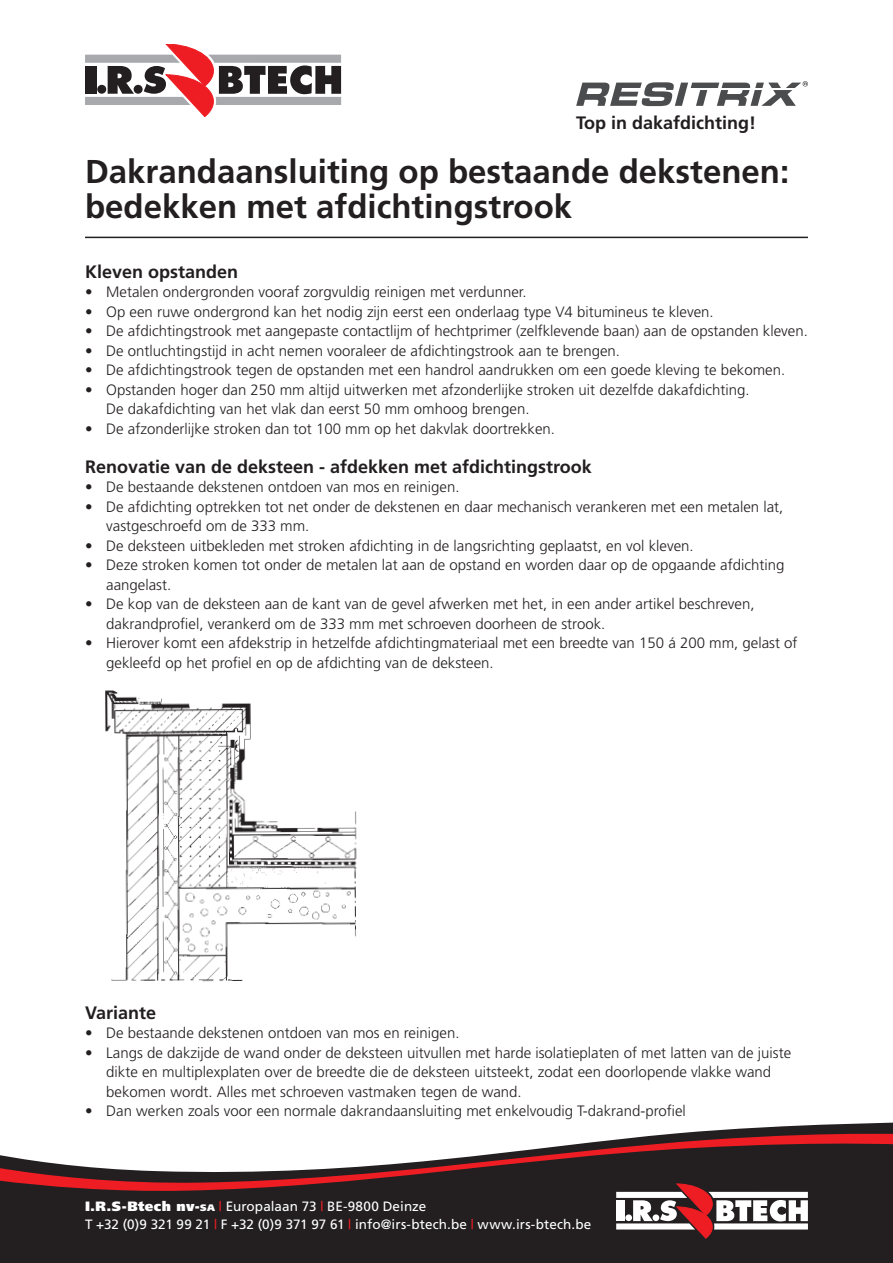
<style>
.page{position:relative;width:893px;height:1263px;background:#fff}
.page>*{position:absolute;margin:0;border:0;box-sizing:border-box;transform-origin:0 0}
.t1{font:700 33px/34.5px "Frutiger";color:#231f20}
.t2{font:700 18px "Frutiger";color:#231f20}
.t3{font:300 15px/19.5px "Frutiger";color:#231f20}
.t4{font:13.5px/18px "Frutiger";letter-spacing:.005em;color:#fff}
.s1{font-weight:900}
.s2{font-weight:900;font-size:9.45px}
.s3{color:#ee1d23}
</style>
<div class="page">
<svg style="left:576px;top:81px;width:232px;height:25px"></svg>
<svg style="left:85px;top:44px;width:256px;height:73px"></svg>
<div style="left:97px;top:85px;width:9px;height:9px;background:#231f20;border-radius:50%"></div>
<div style="left:134px;top:85px;width:9px;height:9px;background:#231f20;border-radius:50%"></div>
<svg style="left:0;top:1122px;width:893px;height:141px;background:#3a3637"></svg>
<svg style="left:0;top:1130px;width:893px;height:63px"></svg>
<svg style="left:616px;top:1184px;width:192px;height:54px"></svg>
<div style="left:625px;top:1214px;width:7px;height:7px;background:#fff;border-radius:50%"></div>
<div style="left:653px;top:1214px;width:6px;height:7px;background:#fff;border-radius:50%"></div>
<hr style="left:85px;top:237px;width:723px;height:1px;background:#231f20">
<img style="left:105px;top:690px;width:252px;height:292px">
<p class="t2" style="left:576px;top:112px;width:182px">Top in dakafdichting!</p>
<h1 class="t1" style="left:85px;top:154px;width:706px">Dakrandaansluiting op bestaande dekstenen: bedekken met afdichtingstrook</h1>
<p class="t2" style="left:85px;top:261px;width:155px">Kleven opstanden</p>
<p class="t3" style="left:85px;top:282px;width:443px">• Metalen ondergronden vooraf zorgvuldig reinigen met verdunner.</p>
<p class="t3" style="left:85px;top:302px;width:630px">• Op een ruwe ondergrond kan het nodig zijn eerst een onderlaag type V4 bitumineus te kleven.</p>
<p class="t3" style="left:85px;top:321px;width:724px">• De afdichtingstrook met aangepaste contactlijm of hechtprimer (zelfklevende baan) aan de opstanden kleven.</p>
<p class="t3" style="left:85px;top:341px;width:536px">• De ontluchtingstijd in acht nemen vooraleer de afdichtingstrook aan te brengen.</p>
<p class="t3" style="left:85px;top:360px;width:702px">• De afdichtingstrook tegen de opstanden met een handrol aandrukken om een goede kleving te bekomen.</p>
<p class="t3" style="left:106px;top:380px;width:645px;text-indent:-21px">• Opstanden hoger dan 250 mm altijd uitwerken met afzonderlijke stroken uit dezelfde dakafdichting.<br>De dakafdichting van het vlak dan eerst 50 mm omhoog brengen.</p>
<p class="t3" style="left:85px;top:419px;width:471px">• De afzonderlijke stroken dan tot 100 mm op het dakvlak doortrekken.</p>
<p class="t2" style="left:85px;top:456px;width:508px">Renovatie van de deksteen - afdekken met afdichtingstrook</p>
<p class="t3" style="left:85px;top:477px;width:376px">• De bestaande dekstenen ontdoen van mos en reinigen.</p>
<p class="t3" style="left:106px;top:497px;width:679px;text-indent:-21px">• De afdichting optrekken tot net onder de dekstenen en daar mechanisch verankeren met een metalen lat, vastgeschroefd om de 333 mm.</p>
<p class="t3" style="left:85px;top:536px;width:610px">• De deksteen uitbekleden met stroken afdichting in de langsrichting geplaatst, en vol kleven.</p>
<p class="t3" style="left:106px;top:555px;width:679px;text-indent:-21px">• Deze stroken komen tot onder de metalen lat aan de opstand en worden daar op de opgaande afdichting aangelast.</p>
<p class="t3" style="left:106px;top:594px;width:650px;text-indent:-21px">• De kop van de deksteen aan de kant van de gevel afwerken met het, in een ander artikel beschreven, dakrandprofiel, verankerd om de 333 mm met schroeven doorheen de strook.</p>
<p class="t3" style="left:106px;top:633px;width:693px;text-indent:-21px">• Hierover komt een afdekstrip in hetzelfde afdichtingmateriaal met een breedte van 150 á 200 mm, gelast of gekleefd op het profiel en op de afdichting van de deksteen.</p>
<p class="t2" style="left:85px;top:1002px;width:73px">Variante</p>
<p class="t3" style="left:85px;top:1023px;width:376px">• De bestaande dekstenen ontdoen van mos en reinigen.</p>
<p class="t3" style="left:106px;top:1043px;width:686px;text-indent:-21px">• Langs de dakzijde de wand onder de deksteen uitvullen met harde isolatieplaten of met latten van de juiste dikte en multiplexplaten over de breedte die de deksteen uitsteekt, zodat een doorlopende vlakke wand bekomen wordt. Alles met schroeven vastmaken tegen de wand.</p>
<p class="t3" style="left:85px;top:1101px;width:602px">• Dan werken zoals voor een normale dakrandaansluiting met enkelvoudig T-dakrand-profiel</p>
<p class="t4" style="left:85px;top:1197px;width:508px"><span class="s1">I.R.S-Btech nv-</span><span class="s2">sa</span> <span class="s3">|</span> Europalaan 73 <span class="s3">|</span> BE-9800 Deinze<br>T +32 (0)9 321 99 21 <span class="s3">|</span> F +32 (0)9 371 97 61 <span class="s3">|</span> info@irs-btech.be <span class="s3">|</span> www.irs-btech.be</p>
</div>
